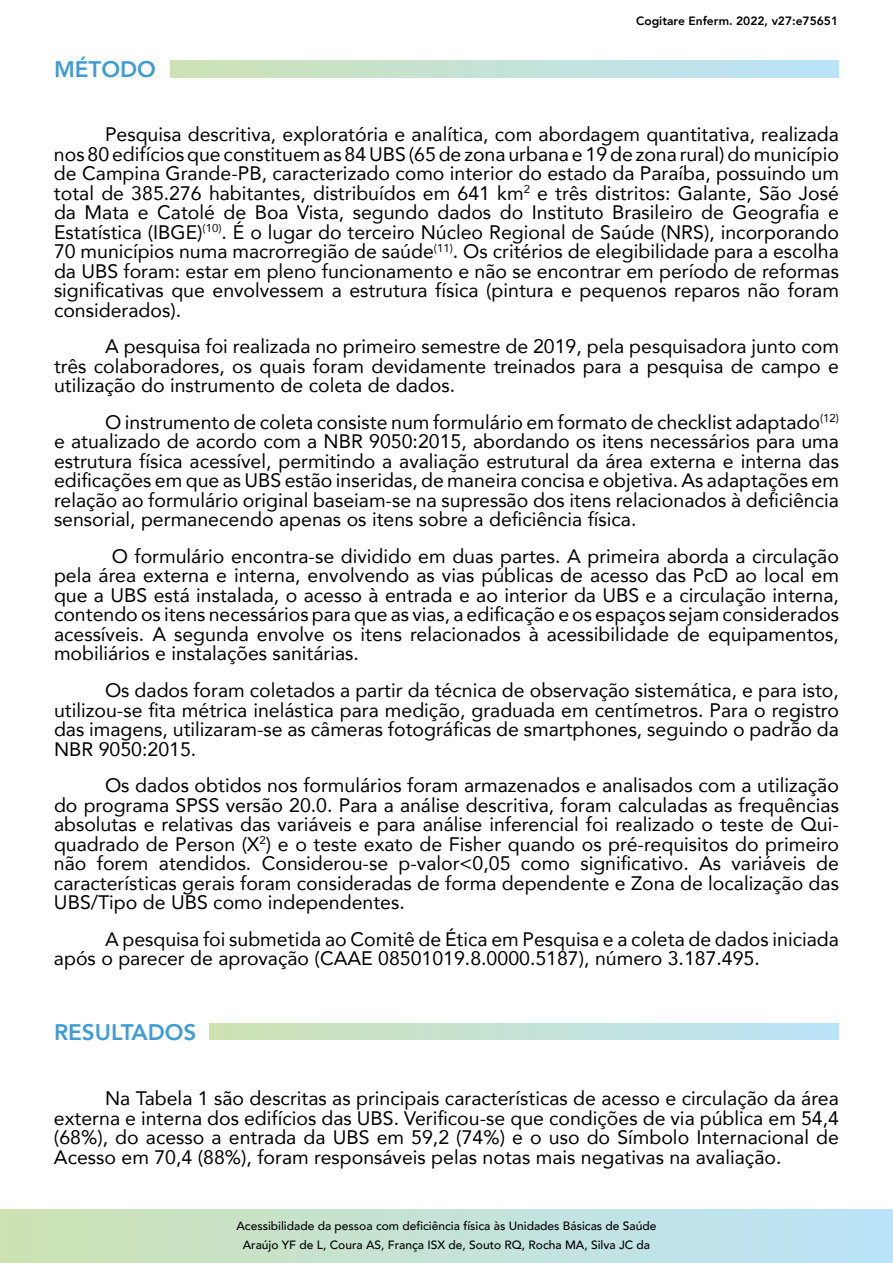
<style>
.page{position:relative;width:893px;height:1263px;background:#fff}
.page>*{position:absolute;margin:0;border:0;box-sizing:border-box;transform-origin:0 0}
.t1{font:800 22.5px "Avenir";color:#409cd4}
.t2{font:19.5px/19.5px "Avenir";color:#000;text-align:justify}
.t3{font:500 12px/18.6px "Avenir";color:#000;text-align:center}
.t4{font:800 12px "Avenir";color:#000}
</style>
<div class="page">
<svg style="left:0;top:1209px;width:893px;height:54px;background:#c4e2d6"></svg>
<div style="left:170px;top:61px;width:669px;height:16px;background:linear-gradient(to right,#cee2b5,#bae3fb)"></div>
<div style="left:210px;top:1023px;width:629px;height:17px;background:linear-gradient(to right,#cee2b2,#bae3fb)"></div>
<p class="t1" style="left:54px;top:52px;width:104px">MÉTODO</p>
<p class="t4" style="left:636px;top:12px;width:203px">Cogitare Enferm. 2022, v27:e75651</p>
<p class="t2" style="left:54px;top:124px;width:786px;text-indent:51px">Pesquisa descritiva, exploratória e analítica, com abordagem quantitativa, realizada nos 80 edifícios que constituem as 84 UBS (65 de zona urbana e 19 de zona rural) do município de Campina Grande-PB, caracterizado como interior do estado da Paraíba, possuindo um total de 385.276 habitantes, distribuídos em 641 km<sup>2</sup> e três distritos: Galante, São José da Mata e Catolé de Boa Vista, segundo dados do Instituto Brasileiro de Geografia e Estatística (IBGE)<sup>(10)</sup>. É o lugar do terceiro Núcleo Regional de Saúde (NRS), incorporando 70 municípios numa macrorregião de saúde<sup>(11)</sup>. Os critérios de elegibilidade para a escolha da UBS foram: estar em pleno funcionamento e não se encontrar em período de reformas significativas que envolvessem a estrutura física (pintura e pequenos reparos não foram considerados).</p>
<p class="t2" style="left:54px;top:336px;width:786px;text-indent:51px">A pesquisa foi realizada no primeiro semestre de 2019, pela pesquisadora junto com três colaboradores, os quais foram devidamente treinados para a pesquisa de campo e utilização do instrumento de coleta de dados.</p>
<p class="t2" style="left:54px;top:412px;width:786px;text-indent:51px">O instrumento de coleta consiste num formulário em formato de checklist adaptado<sup>(12) </sup>e atualizado de acordo com a NBR 9050:2015, abordando os itens necessários para uma estrutura física acessível, permitindo a avaliação estrutural da área externa e interna das edificações em que as UBS estão inseridas, de maneira concisa e objetiva. As adaptações em relação ao formulário original baseiam-se na supressão dos itens relacionados à deficiência sensorial, permanecendo apenas os itens sobre a deficiência física.</p>
<p class="t2" style="left:54px;top:546px;width:786px;text-indent:58px">O formulário encontra-se dividido em duas partes. A primeira aborda a circulação pela área externa e interna, envolvendo as vias públicas de acesso das PcD ao local em que a UBS está instalada, o acesso à entrada e ao interior da UBS e a circulação interna, contendo os itens necessários para que as vias, a edificação e os espaços sejam considerados acessíveis. A segunda envolve os itens relacionados à acessibilidade de equipamentos, mobiliários e instalações sanitárias.</p>
<p class="t2" style="left:54px;top:680px;width:786px;text-indent:51px">Os dados foram coletados a partir da técnica de observação sistemática, e para isto, utilizou-se fita métrica inelástica para medição, graduada em centímetros. Para o registro das imagens, utilizaram-se as câmeras fotográficas de smartphones, seguindo o padrão da NBR 9050:2015.</p>
<p class="t2" style="left:54px;top:775px;width:786px;text-indent:51px">Os dados obtidos nos formulários foram armazenados e analisados com a utilização do programa SPSS versão 20.0. Para a análise descritiva, foram calculadas as frequências absolutas e relativas das variáveis e para análise inferencial foi realizado o teste de Qui&shy;quadrado de Person (X<sup>2</sup>) e o teste exato de Fisher quando os pré-requisitos do primeiro não forem atendidos. Considerou-se p-valor&lt;0,05 como significativo. As variáveis de características gerais foram consideradas de forma dependente e Zona de localização das UBS/Tipo de UBS como independentes.</p>
<p class="t2" style="left:54px;top:928px;width:786px;text-indent:51px">A pesquisa foi submetida ao Comitê de Ética em Pesquisa e a coleta de dados iniciada após o parecer de aprovação (CAAE 08501019.8.0000.5187), número 3.187.495.</p>
<p class="t1" style="left:54px;top:1014px;width:144px">RESULTADOS</p>
<p class="t2" style="left:54px;top:1088px;width:786px;text-indent:51px">Na Tabela 1 são descritas as principais características de acesso e circulação da área externa e interna dos edifícios das UBS. Verificou-se que condições de via pública em 54,4 (68%), do acesso a entrada da UBS em 59,2 (74%) e o uso do Símbolo Internacional de Acesso em 70,4 (88%), foram responsáveis pelas notas mais negativas na avaliação.</p>
<p class="t3" style="left:236px;top:1216px;width:422px">Acessibilidade da pessoa com deficiência física às Unidades Básicas de Saúde<br>Araújo YF de L, Coura AS, França ISX de, Souto RQ, Rocha MA, Silva JC da</p>
</div>
